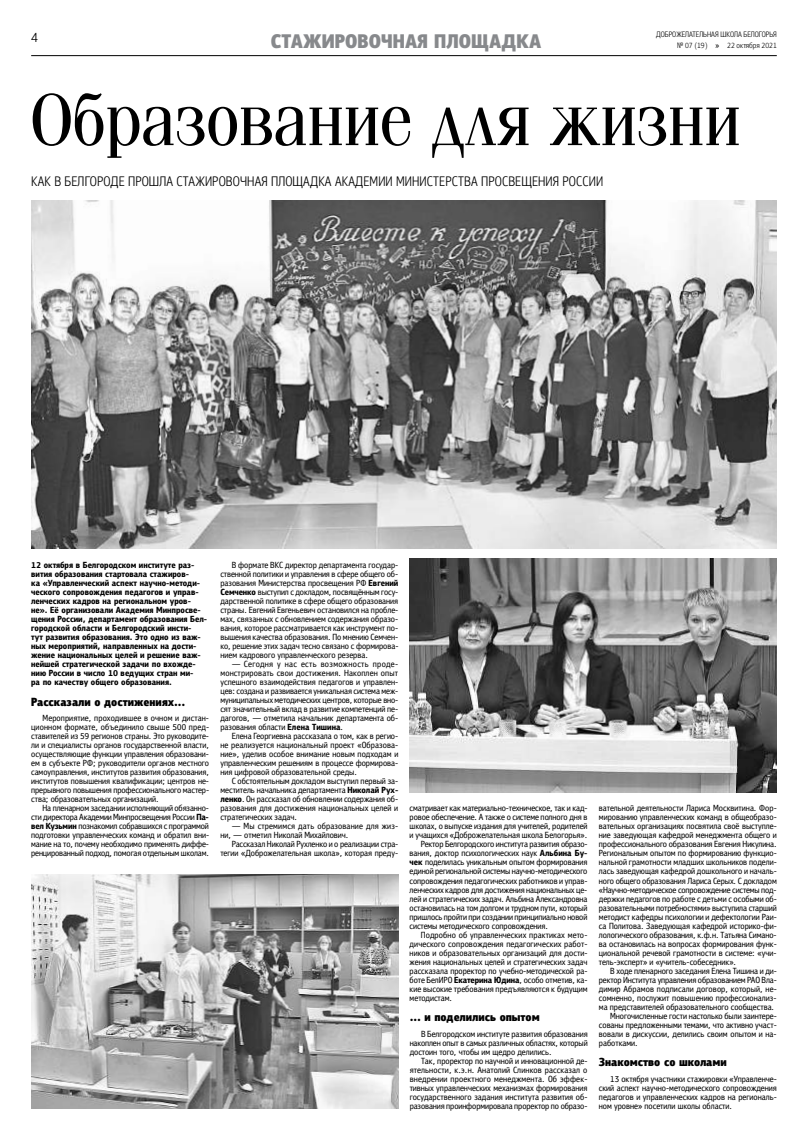
<style>
.page{position:relative;width:808px;height:1140px;background:#fff}
.page>*{position:absolute;margin:0;border:0;box-sizing:border-box;transform-origin:0 0}
.t1{font:75px "Free Fountain";letter-spacing:.01em;color:#000}
.t2{font:900 20px "Free Korocha";color:#87898c}
.t3{font:300 14px "Free Korocha";letter-spacing:.01em;color:#000}
.t4{font:900 12px "Free Korocha";color:#000}
.t5{font:9px/9px "Free Korocha";color:#000;text-align:justify}
.t6{font:700 9px/9px "Free Korocha";color:#000}
.t7{font:300 8px "Free Korocha";color:#000}
.s1{font-weight:400}
.s2{font-weight:700}
</style>
<div class="page">
<hr style="left:31px;top:55px;width:746px;height:1px;background:#000">
<img style="left:31px;top:874px;width:367px;height:234px">
<img style="left:31px;top:200px;width:746px;height:348px">
<img style="left:410px;top:559px;width:367px;height:233px">
<h3 class="t3" style="left:31px;top:29px;width:8px">4</h3>
<p class="t7" style="left:656px;top:30px;width:122px">доброжелательная школа белогорья</p>
<h2 class="t2" style="left:271px;top:29px;width:271px">СТАЖИРОВОЧНАЯ ПЛОЩАДКА</h2>
<p class="t7" style="left:677px;top:40px;width:101px">№ 07 (19) <span class="s1">»</span> 22 октября 2021</p>
<h1 class="t1" style="left:31px;top:82px;width:710px">Образование для жизни</h1>
<h3 class="t3" style="left:31px;top:173px;width:573px">Как в Белгороде прошла стажировочная площадка Академии Министерства просвещения России</h3>
<p class="t6" style="left:31px;top:561px;width:178px">12 октября в Белгородском институте раз&shy;вития образования стартовала стажиров-<br>ка «Управленческий аспект научно-методи&shy;ческого сопровождения педагогов и управ&shy;ленческих кадров на региональном уров&shy;не». Её организовали Академия Минпросве&shy;щения России, департамент образования Бел&shy;городской области и Белгородский инсти-<br>тут развития образования. Это одно из важ&shy;ных мероприятий, направленных на дости&shy;жение национальных целей и решение важ&shy;нейшей стратегической задачи по вхожде&shy;нию России в число 10 ведущих стран ми-<br>ра по качеству общего образования.</p>
<h3 class="t4" style="left:31px;top:694px;width:156px">Рассказали о достижениях…</h3>
<p class="t5" style="left:31px;top:714px;width:179px;text-indent:11px">Мероприятие, проходившее в очном и дистан&shy;ционном формате, объединило свыше 500 пред&shy;ставителей из 59 регионов страны. Это руководите&shy;ли и специалисты органов государственной власти, осуществляющие функции управления образовани&shy;ем в субъекте РФ; руководители органов местного самоуправления, институтов развития образования, институтов повышения квалификации; центров не&shy;прерывного повышения профессионального мастер&shy;ства; образовательных организаций.</p>
<p class="t5" style="left:31px;top:804px;width:180px;text-indent:11px">На пленарном заседании исполняющий обязанно&shy;сти директора Академии Минпросвещения России <span class="s2">Па&shy;вел Кузьмин</span> познакомил собравшихся с программой подготовки управленческих команд и обратил вни&shy;мание на то, почему необходимо применять диффе&shy;ренцированный подход, помогая отдельным школам.</p>
<p class="t5" style="left:220px;top:561px;width:180px;text-indent:11px">В формате ВКС директор департамента государ&shy;ственной политики и управления в сфере общего об&shy;разования Министерства просвещения РФ <span class="s2">Евгений Семченко</span> выступил с докладом, посвящённым госу&shy;дарственной политике в сфере общего образования страны. Евгений Евгеньевич остановился на пробле&shy;мах, связанных с обновлением содержания образо&shy;вания, которое рассматривается как инструмент по&shy;вышения качества образования. По мнению Семчен&shy;ко, решение этих задач тесно связано с формирова&shy;нием кадрового управленческого резерва.</p>
<p class="t5" style="left:220px;top:660px;width:179px;text-indent:11px">— Сегодня у нас есть возможность проде&shy;монстрировать свои достижения. Накоплен опыт успешного взаимодействия педагогов и управлен&shy;цев: создана и развивается уникальная система меж&shy;муниципальных методических центров, которые вно&shy;сят значительный вклад в развитие компетенций пе&shy;дагогов, — отметила начальник департамента об&shy;разования области <span class="s2">Елена Тишина</span>.</p>
<p class="t5" style="left:220px;top:732px;width:179px;text-indent:11px">Елена Георгиевна рассказала о том, как в регио&shy;не реализуется национальный проект «Образова&shy;ние», уделив особое внимание новым подходам и управленческим решениям в процессе формирова&shy;ния цифровой образовательной среды.</p>
<p class="t5" style="left:220px;top:777px;width:179px;text-indent:11px">С обстоятельным докладом выступил первый за&shy;меститель начальника департамента <span class="s2">Николай Рух&shy;ленко</span>. Он рассказал об обновлении содержания об&shy;разования для достижения национальных целей и стратегических задач.</p>
<p class="t5" style="left:220px;top:822px;width:179px;text-indent:11px">— Мы стремимся дать образование для жиз&shy;ни, — отметил Николай Михайлович.</p>
<p class="t5" style="left:220px;top:840px;width:180px;text-align:right">Рассказал Николай Рухленко и о реализации стра&shy;тегии «Доброжелательная школа», которая преду-</p>
<p class="t5" style="left:410px;top:804px;width:179px">сматривает как материально-техническое, так и кад-</p>
<p class="t5" style="left:410px;top:813px;width:179px">ровое обеспечение. А также о системе полного дня в</p>
<p class="t5" style="left:410px;top:822px;width:179px">школах, о выпуске издания для учителей, родителей</p>
<p class="t5" style="left:410px;top:831px;width:179px">и учащихся «Доброжелательная школа Белогорья».</p>
<p class="t5" style="left:421px;top:840px;width:168px">Ректор Белгородского института развития образо-</p>
<p class="t5" style="left:410px;top:849px;width:179px">вания, доктор психологических наук <span class="s2">Альбина Бу-</span></p>
<p class="t5" style="left:410px;top:858px;width:179px"><span class="s2">чек</span> поделилась уникальным опытом формирования</p>
<p class="t5" style="left:410px;top:867px;width:179px">единой региональной системы научно-методического</p>
<p class="t5" style="left:410px;top:876px;width:179px">сопровождения педагогических работников и управ-</p>
<p class="t5" style="left:410px;top:885px;width:179px">ленческих кадров для достижения национальных це-</p>
<p class="t5" style="left:410px;top:894px;width:179px">лей и стратегических задач. Альбина Александровна</p>
<p class="t5" style="left:410px;top:903px;width:179px">остановилась на том долгом и трудном пути, который</p>
<p class="t5" style="left:410px;top:912px;width:179px">пришлось пройти при создании принципиально новой</p>
<p class="t5" style="left:410px;top:921px;width:140px">системы методического сопровождения.</p>
<p class="t5" style="left:421px;top:930px;width:168px">Подробно об управленческих практиках мето-</p>
<p class="t5" style="left:410px;top:939px;width:180px">дического сопровождения педагогических работ-</p>
<p class="t5" style="left:410px;top:948px;width:179px">ников и образовательных организаций для дости-</p>
<p class="t5" style="left:410px;top:957px;width:179px">жения национальных целей и стратегических задач</p>
<p class="t5" style="left:410px;top:966px;width:179px">рассказала проректор по учебно-методической ра-</p>
<p class="t5" style="left:410px;top:975px;width:179px">боте БелИРО <span class="s2">Екатерина Юдина</span>, особо отметив, ка-</p>
<p class="t5" style="left:410px;top:984px;width:179px">кие высокие требования предъявляются к будущим</p>
<p class="t5" style="left:410px;top:993px;width:44px">методистам.</p>
<h3 class="t4" style="left:410px;top:1009px;width:131px">… и поделились опытом</h3>
<p class="t5" style="left:410px;top:1029px;width:179px;text-indent:11px">В Белгородском институте развития образования накоплен опыт в самых различных областях, который достоин того, чтобы им щедро делились.</p>
<p class="t5" style="left:410px;top:1056px;width:179px;text-indent:11px">Так, проректор по научной и инновационной де&shy;ятельности, к.э.н. Анатолий Слинков рассказал о внедрении проектного менеджмента. Об эффек&shy;тивных управленческих механизмах формирования государственного задания института развития об&shy;разования проинформировала проректор по образо-</p>
<p class="t5" style="left:599px;top:804px;width:180px">вательной деятельности Лариса Москвитина. Фор&shy;мированию управленческих команд в общеобразо&shy;вательных организациях посвятила своё выступле&shy;ние заведующая кафедрой менеджмента общего и профессионального образования Евгения Никулина.<br>Региональным опытом по формированию функцио&shy;нальной грамотности младших школьников подели&shy;лась заведующая кафедрой дошкольного и началь&shy;ного общего образования Лариса Серых. С докладом «Научно-методическое сопровождение системы под&shy;держки педагогов по работе с детьми с особыми об&shy;разовательными потребностями» выступила старший методист кафедры психологии и дефектологии Раи&shy;са Политова. Заведующая кафедрой историко-фи&shy;лологического образования, к.ф.н. Татьяна Симано&shy;ва остановилась на вопросах формирования функ&shy;циональной речевой грамотности в системе: «учи&shy;тель-эксперт» и «учитель-собеседник».</p>
<p class="t5" style="left:610px;top:966px;width:168px">В ходе пленарного заседания Елена Тишина и ди-</p>
<p class="t5" style="left:599px;top:975px;width:179px">ректор Института управления образованием РАО Вла-</p>
<p class="t5" style="left:599px;top:984px;width:180px">димир Абрамов подписали договор, который, не-</p>
<p class="t5" style="left:599px;top:993px;width:179px">сомненно, послужит повышению профессионализ-</p>
<p class="t5" style="left:599px;top:1002px;width:177px">ма представителей образовательного сообщества.</p>
<p class="t5" style="left:610px;top:1011px;width:168px">Многочисленные гости настолько были заинтере-</p>
<p class="t5" style="left:599px;top:1020px;width:179px">сованы предложенными темами, что активно участ-</p>
<p class="t5" style="left:599px;top:1029px;width:179px">вовали в дискуссии, делились своим опытом и на-</p>
<p class="t5" style="left:599px;top:1038px;width:40px">работками.</p>
<h3 class="t4" style="left:599px;top:1054px;width:129px">Знакомство со школами</h3>
<p class="t5" style="left:599px;top:1074px;width:179px;text-indent:11px">13 октября участники стажировки «Управленче&shy;ский аспект научно-методического сопровождения педагогов и управленческих кадров на региональ&shy;ном уровне» посетили школы области.</p>
</div>
